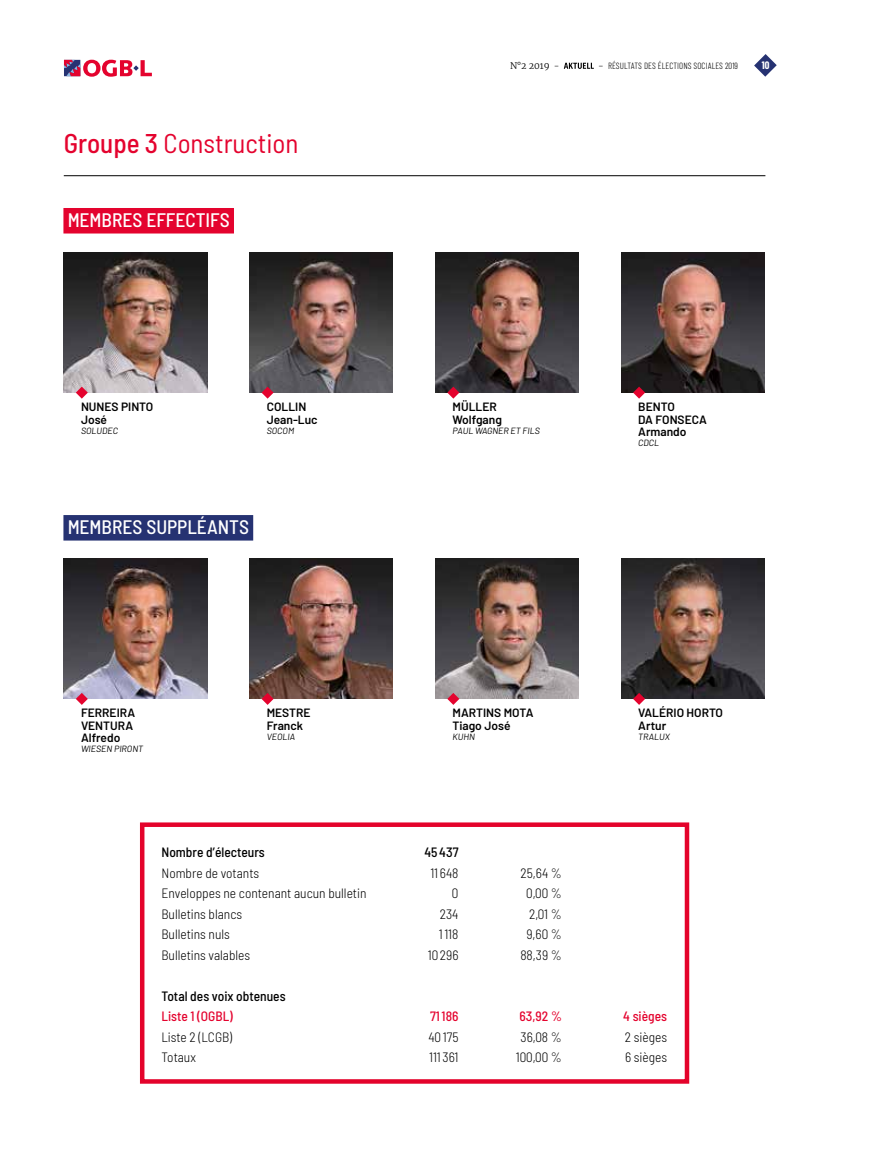
<style>
.page{position:relative;width:893px;height:1149px;background:#fff}
.page>*{position:absolute;margin:0;border:0;box-sizing:border-box;transform-origin:0 0}
.t1{font:semi-condensed 27px "Barlow";color:#e4032e}
.t2{font:500 semi-condensed 19.5px "Barlow";color:#fff}
.t3{font:300 semi-condensed 13.5px "Barlow";color:#000}
.t4{font:500 semi-condensed 13.5px "Barlow";color:#000}
.t5{font:500 semi-condensed 13.5px "Barlow";color:#e4032e}
.t6{font:600 12px/12.6px "Barlow";color:#000}
.t7{font:700 10.5px "Barlow Condensed";color:#fff}
.t8{font:italic 9px "Barlow";color:#000}
.t9{font:300 9px "Barlow Condensed";letter-spacing:.01em;color:#000}
.t10{font:300 9px "Merriweather";color:#000}
.s1{font-weight:500}
.s2{font-family:"Merriweather"}
</style>
<div class="page">
<hr style="left:64px;top:175px;width:701px;height:1px;background:#000">
<div style="left:140px;top:822px;width:549px;height:261px;border:4px solid #e4032b"></div>
<img style="left:621px;top:558px;width:143px;height:140px">
<svg style="left:633px;top:692px;width:12px;height:12px"></svg>
<img style="left:64px;top:252px;width:143px;height:140px">
<svg style="left:76px;top:386px;width:12px;height:12px"></svg>
<img style="left:435px;top:558px;width:143px;height:140px">
<svg style="left:447px;top:692px;width:12px;height:12px"></svg>
<img style="left:250px;top:558px;width:143px;height:140px">
<svg style="left:262px;top:692px;width:12px;height:12px"></svg>
<img style="left:435px;top:252px;width:143px;height:140px">
<svg style="left:447px;top:386px;width:12px;height:12px"></svg>
<img style="left:64px;top:558px;width:143px;height:140px">
<svg style="left:76px;top:692px;width:12px;height:12px"></svg>
<img style="left:250px;top:252px;width:143px;height:140px">
<svg style="left:262px;top:386px;width:12px;height:12px"></svg>
<img style="left:621px;top:252px;width:143px;height:140px">
<svg style="left:633px;top:386px;width:12px;height:12px"></svg>
<div style="left:63px;top:208px;width:171px;height:25px;background:#e4032e"></div>
<div style="left:63px;top:515px;width:190px;height:25px;background:#263272"></div>
<svg style="left:754px;top:54px;width:23px;height:23px"></svg>
<svg style="left:64px;top:60px;width:88px;height:17px"></svg>
<svg style="left:564px;top:63px;width:30px;height:6px"></svg>
<h1 class="t1" style="left:64px;top:126px;width:236px"><span class="s1">Groupe 3</span> Construction</h1>
<h2 class="t2" style="left:68px;top:208px;width:164px">MEMBRES EFFECTIFS</h2>
<p class="t6" style="left:81px;top:400px;width:74px">NUNES PINTO<br>José</p>
<p class="t8" style="left:81px;top:424px;width:39px">SOLUDEC</p>
<p class="t6" style="left:267px;top:400px;width:52px">COLLIN<br>Jean-Luc</p>
<p class="t8" style="left:267px;top:424px;width:29px">SOCOM</p>
<h2 class="t2" style="left:68px;top:515px;width:183px">MEMBRES SUPPLÉANTS</h2>
<p class="t6" style="left:81px;top:706px;width:56px">FERREIRA<br>VENTURA<br>Alfredo</p>
<p class="t8" style="left:81px;top:743px;width:64px">WIESEN PIRONT</p>
<p class="t6" style="left:267px;top:706px;width:45px">MESTRE<br>Franck</p>
<p class="t8" style="left:267px;top:730px;width:30px">VEOLIA</p>
<p class="t10" style="left:510px;top:59px;width:51px">N°2 2019 -</p>
<p class="t9" style="left:598px;top:60px;width:142px"><span class="s2">-</span> RÉSULTATS DES ÉLECTIONS SOCIALES 2019</p>
<p class="t7" style="left:762px;top:58px;width:9px">10</p>
<p class="t6" style="left:452px;top:400px;width:51px">MÜLLER<br>Wolfgang</p>
<p class="t8" style="left:452px;top:424px;width:89px">PAUL WAGNER ET FILS</p>
<p class="t6" style="left:638px;top:400px;width:70px">BENTO<br>DA FONSECA<br>Armando</p>
<p class="t8" style="left:638px;top:437px;width:22px">CDCL</p>
<p class="t6" style="left:452px;top:706px;width:82px">MARTINS MOTA<br>Tiago José</p>
<p class="t8" style="left:452px;top:730px;width:24px">KUHN</p>
<p class="t6" style="left:638px;top:706px;width:86px">VALÉRIO HORTO<br>Artur</p>
<p class="t8" style="left:638px;top:730px;width:33px">TRALUX</p>
<p class="t4" style="left:161px;top:844px;width:105px">Nombre d’électeurs</p>
<p class="t4" style="left:424px;top:844px;width:35px">45 437</p>
<p class="t3" style="left:161px;top:864px;width:99px">Nombre de votants</p>
<p class="t3" style="left:430px;top:864px;width:30px">11 648</p>
<p class="t3" style="left:521px;top:864px;width:43px">25,64 %</p>
<p class="t3" style="left:161px;top:884px;width:207px">Enveloppes ne contenant aucun bulletin</p>
<p class="t3" style="left:452px;top:884px;width:8px">0</p>
<p class="t3" style="left:526px;top:884px;width:37px">0,00 %</p>
<p class="t3" style="left:161px;top:905px;width:82px">Bulletins blancs</p>
<p class="t3" style="left:440px;top:905px;width:20px">234</p>
<p class="t3" style="left:529px;top:905px;width:34px">2,01 %</p>
<p class="t3" style="left:161px;top:925px;width:70px">Bulletins nuls</p>
<p class="t3" style="left:439px;top:925px;width:21px">1118</p>
<p class="t3" style="left:526px;top:925px;width:37px">9,60 %</p>
<p class="t3" style="left:161px;top:946px;width:90px">Bulletins valables</p>
<p class="t3" style="left:428px;top:946px;width:32px">10 296</p>
<p class="t3" style="left:520px;top:946px;width:43px">88,39 %</p>
<p class="t4" style="left:161px;top:987px;width:126px">Total des voix obtenues</p>
<p class="t5" style="left:161px;top:1007px;width:73px">Liste 1 (OGBL)</p>
<p class="t5" style="left:430px;top:1007px;width:30px">71186</p>
<p class="t5" style="left:519px;top:1007px;width:44px">63,92 %</p>
<p class="t5" style="left:623px;top:1007px;width:45px">4 sièges</p>
<p class="t3" style="left:161px;top:1028px;width:72px">Liste 2 (LCGB)</p>
<p class="t3" style="left:428px;top:1028px;width:32px">40 175</p>
<p class="t3" style="left:521px;top:1028px;width:43px">36,08 %</p>
<p class="t3" style="left:625px;top:1028px;width:44px">2 sièges</p>
<p class="t3" style="left:161px;top:1048px;width:36px">Totaux</p>
<p class="t3" style="left:429px;top:1048px;width:31px">111 361</p>
<p class="t3" style="left:516px;top:1048px;width:48px">100,00 %</p>
<p class="t3" style="left:625px;top:1048px;width:44px">6 sièges</p>
</div>
